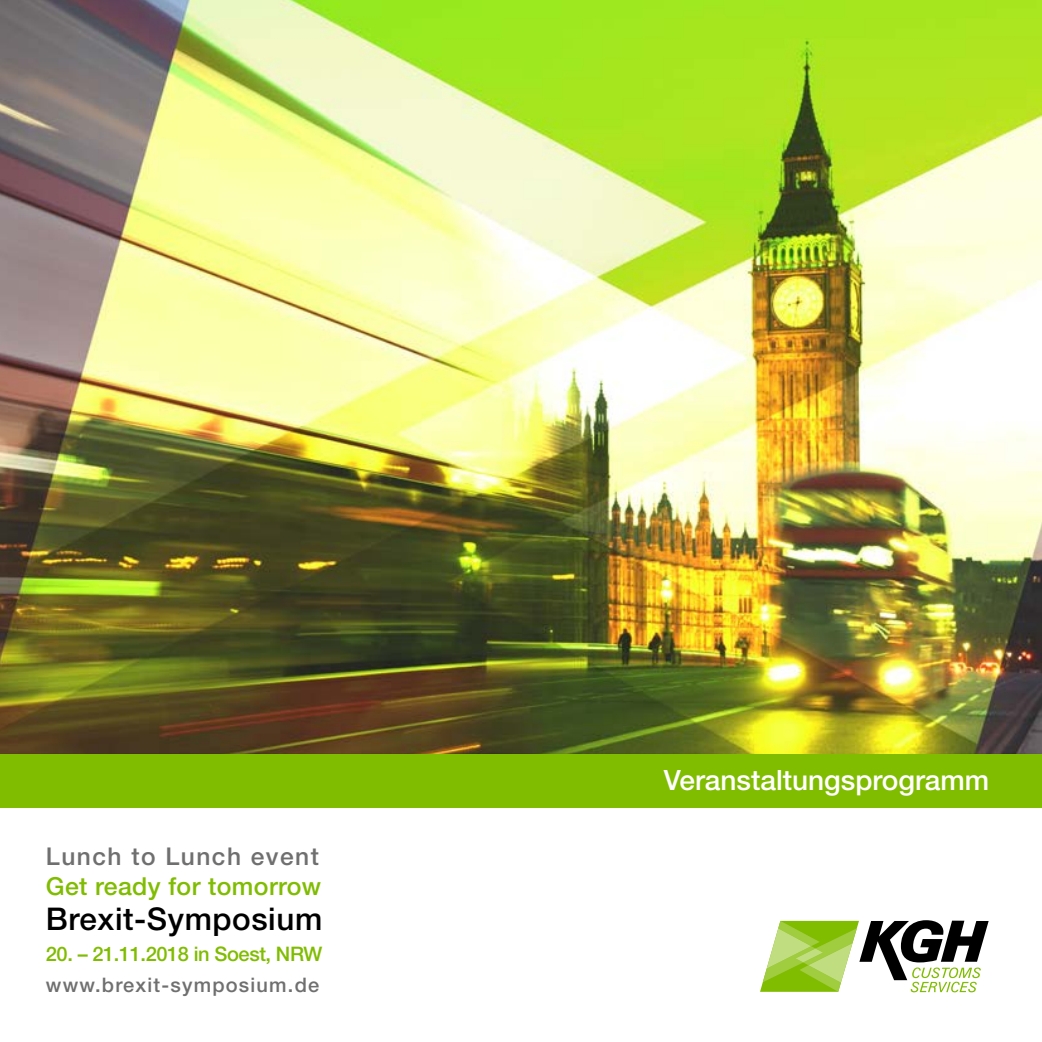
<style>
.page{position:relative;width:1042px;height:1042px;background:#fff}
.page>*{position:absolute;margin:0;border:0;box-sizing:border-box;transform-origin:0 0}
.t1{font:500 31.32px "Helvetica Neue LT Std";letter-spacing:.02em;color:#000}
.t2{font:500 28px "Helvetica Neue LT Std";color:#fff}
.t3{font:500 24.85px "Helvetica Neue LT Std";letter-spacing:.015em;color:#80bc00}
.t4{font:500 24.5px "Helvetica Neue LT Std";letter-spacing:.06em;color:#706f6f}
.t5{font:500 20.12px "Helvetica Neue LT Std";letter-spacing:-.02em;color:#80bc00}
.t6{font:500 20.12px "Helvetica Neue LT Std";letter-spacing:.06em;color:#706f6f}
</style>
<div class="page">
<div style="left:0;top:753px;width:1042px;height:54px;background:#80bc00"></div>
<img style="left:0;top:0;width:1042px;height:753px">
<svg style="left:760px;top:920px;width:228px;height:72px"></svg>
<p class="t4" style="left:46px;top:841px;width:274px">Lunch to Lunch event</p>
<p class="t3" style="left:46px;top:871px;width:277px">Get ready for tomorrow</p>
<h1 class="t1" style="left:46px;top:900px;width:278px">Brexit-Symposium</h1>
<p class="t5" style="left:46px;top:942px;width:278px">20. – 21.11.2018 in Soest, NRW</p>
<p class="t6" style="left:46px;top:973px;width:275px">www.brexit-symposium.de</p>
<h2 class="t2" style="left:664px;top:763px;width:327px">Veranstaltungsprogramm</h2>
</div>
